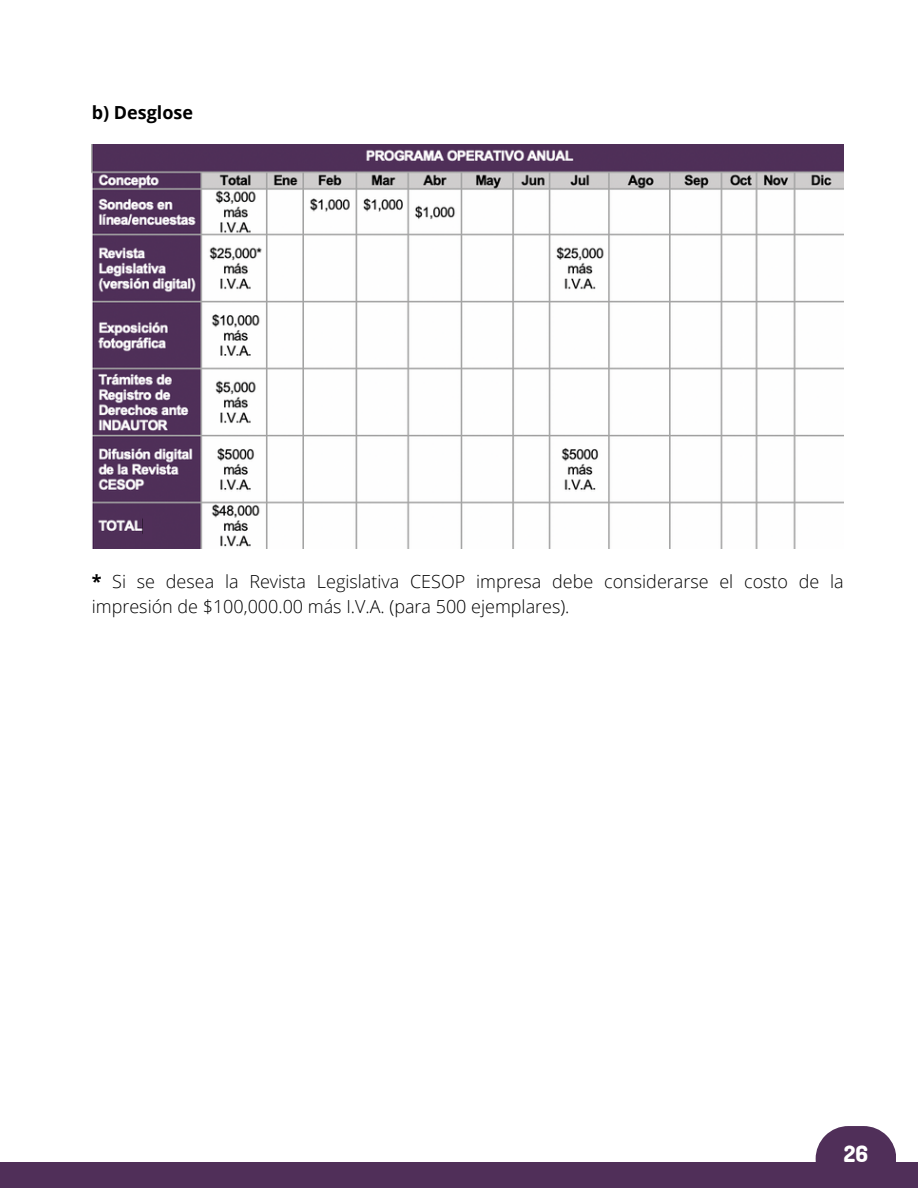
<style>
.page{position:relative;width:918px;height:1188px;background:#fff}
.page>*{position:absolute;margin:0;border:0;box-sizing:border-box;transform-origin:0 0}
.t1{font:800 22.5px "Dosis";color:#fff}
.t2{font:300 18px/24.8px "Open Sans";color:#000}
.t3{font:700 18px "Open Sans";color:#000}
.s1{font-weight:700}
</style>
<div class="page">
<div style="left:0;top:1162px;width:918px;height:26px;background:#502f59"></div>
<svg style="left:816px;top:1126px;width:80px;height:36px;background:#6b4f72"></svg>
<img style="left:92px;top:145px;width:751px;height:404px">
<div style="left:143px;top:516px;width:9px;height:25px;background:#502f59"></div>
<p class="t3" style="left:92px;top:100px;width:103px">b) Desglose</p>
<p class="t2" style="left:92px;top:569px;width:754px"><span class="s1">*</span> Si se desea la Revista Legislativa CESOP impresa debe considerarse el costo de la impresión de $100,000.00 más I.V.A. (para 500 ejemplares).</p>
<p class="t1" style="left:844px;top:1139px;width:26px">26</p>
</div>
